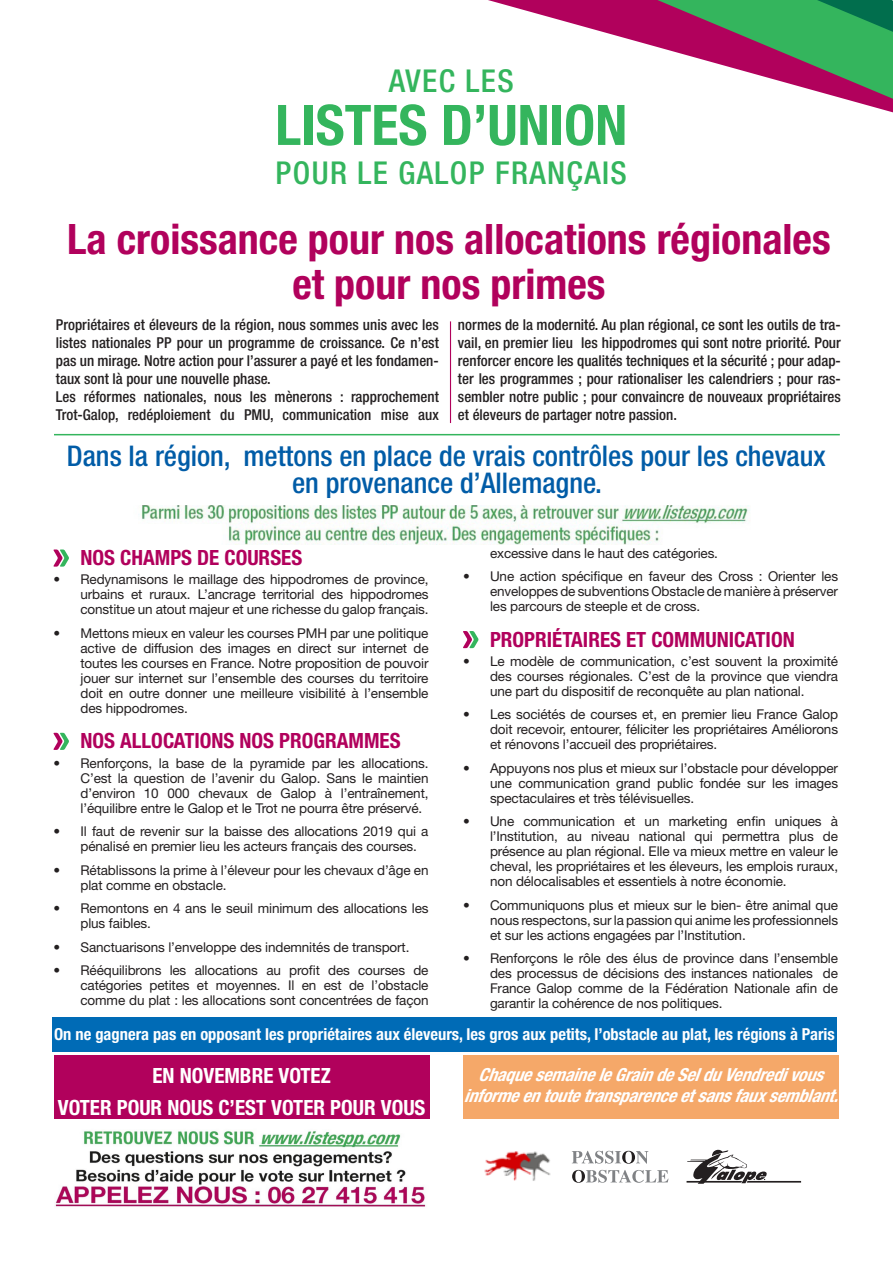
<style>
.page{position:relative;width:893px;height:1263px;background:#fff}
.page>*{position:absolute;margin:0;border:0;box-sizing:border-box;transform-origin:0 0}
.t1{font:700 condensed 55.95px "Helvetica Neue LT Std";color:#34b55d}
.t2{font:700 condensed 42px/45px "Helvetica Neue LT Std";color:#b1015c;text-align:center}
.t3{font:500 condensed 31.5px "Helvetica Neue LT Std";letter-spacing:.045em;color:#34b55d}
.t4{font:500 condensed 28.5px/27px "Helvetica Neue LT Std";color:#015ca7;text-align:center}
.t5{font:700 condensed 21px "Helvetica Neue LT Std";color:#b1015c}
.t6{font:700 condensed 21px "Helvetica Neue LT Std";color:#fff}
.t7{font:italic 700 condensed 18px/21px "Helvetica Neue LT Std";color:#fff;text-align:center}
.t8{font:700 condensed 16.5px "Helvetica Neue LT Std";color:#fff}
.t9{font:500 condensed 15px/18px "Helvetica Neue LT Std";color:#231f20;text-align:justify}
.t10{font:13.5px/15px "Helvetica Neue LT Std";letter-spacing:-.01em;color:#231f20;text-align:justify}
</style>
<div class="page">
<svg style="left:488px;top:0;width:405px;height:112px"></svg>
<svg style="left:657px;top:0;width:236px;height:99px"></svg>
<hr style="left:54px;top:434px;width:786px;height:1px;background:#34b55d">
<hr style="left:450px;top:321px;width:1px;height:102px;background:#b1015c">
<svg style="left:53px;top:549px;width:16px;height:18px"></svg>
<svg style="left:53px;top:733px;width:16px;height:17px"></svg>
<svg style="left:463px;top:631px;width:16px;height:17px"></svg>
<svg style="left:572px;top:1151px;width:76px;height:13px"></svg>
<svg style="left:572px;top:1170px;width:96px;height:13px"></svg>
<svg style="left:687px;top:1149px;width:114px;height:35px"></svg>
<img style="left:484px;top:1151px;width:67px;height:30px">
<div style="left:54px;top:1055px;width:375px;height:64px;background:#b1015c"></div>
<div style="left:463px;top:1055px;width:375px;height:63px;background:#f5a869"></div>
<div style="left:52px;top:1017px;width:785px;height:35px;background:#006bb6"></div>
<img style="left:141px;top:505px;width:608px;height:39px">
<img style="left:55px;top:1131px;width:371px;height:76px">
<p class="t3" style="left:389px;top:62px;width:127px">AVEC LES</p>
<p class="t1" style="left:275px;top:91px;width:353px">LISTES D’UNION</p>
<p class="t3" style="left:276px;top:154px;width:353px">POUR LE GALOP FRANÇAIS</p>
<p class="t2" style="left:67px;top:216px;width:765px">La croissance pour nos allocations régionales et pour nos primes</p>
<p class="t9" style="left:56px;top:315px;width:384px">Propriétaires et éleveurs de la région, nous sommes unis avec les listes nationales PP pour un programme de croissance. Ce n’est pas un mirage. Notre action pour l’assurer a payé et les fondamen&shy;taux sont là pour une nouvelle phase.</p>
<p class="t9" style="left:56px;top:387px;width:384px">Les réformes nationales, nous les mènerons : rapprochement<br>Trot-Galop, redéploiement du PMU, communication mise aux</p>
<p class="t9" style="left:458px;top:315px;width:384px">normes de la modernité. Au plan régional, ce sont les outils de tra&shy;vail, en premier lieu les hippodromes qui sont notre priorité. Pour renforcer encore les qualités techniques et la sécurité ; pour adap&shy;ter les programmes ; pour rationaliser les calendriers ; pour ras&shy;sembler notre public ; pour convaincre de nouveaux propriétaires et éleveurs de partager notre passion.</p>
<p class="t4" style="left:67px;top:442px;width:760px">Dans la région, mettons en place de vrais contrôles pour les chevaux en provenance d’Allemagne.</p>
<p class="t5" style="left:81px;top:545px;width:223px">NOS CHAMPS DE COURSES</p>
<p class="t10" style="left:81px;top:572px;width:350px;text-indent:-27px">• Redynamisons le maillage des hippodromes de province, urbains et ruraux. L’ancrage territorial des hippodromes constitue un atout majeur et une richesse du galop français.</p>
<p class="t10" style="left:81px;top:625px;width:350px;text-indent:-27px">• Mettons mieux en valeur les courses PMH par une politique active de diffusion des images en direct sur internet de toutes les courses en France. Notre proposition de pouvoir jouer sur internet sur l’ensemble des courses du territoire doit en outre donner une meilleure visibilité à l’ensemble des hippodromes.</p>
<p class="t5" style="left:81px;top:728px;width:322px">NOS ALLOCATIONS NOS PROGRAMMES</p>
<p class="t10" style="left:81px;top:755px;width:350px;text-indent:-27px">• Renforçons, la base de la pyramide par les allocations.<br>C’est la question de l’avenir du Galop. Sans le maintien d’environ 10 000 chevaux de Galop à l’entraînement, l’équilibre entre le Galop et le Trot ne pourra être préservé.</p>
<p class="t10" style="left:81px;top:824px;width:349px;text-indent:-27px">• Il faut de revenir sur la baisse des allocations 2019 qui a pénalisé en premier lieu les acteurs français des courses.</p>
<p class="t10" style="left:81px;top:862px;width:350px;text-indent:-27px">• Rétablissons la prime à l’éleveur pour les chevaux d’âge en plat comme en obstacle.</p>
<p class="t10" style="left:81px;top:901px;width:350px;text-indent:-27px">• Remontons en 4 ans le seuil minimum des allocations les plus faibles.</p>
<p class="t10" style="left:54px;top:939px;width:357px">• Sanctuarisons l’enveloppe des indemnités de transport.</p>
<p class="t10" style="left:81px;top:963px;width:350px;text-indent:-27px">• Rééquilibrons les allocations au profit des courses de catégories petites et moyennes. Il en est de l’obstacle comme du plat : les allocations sont concentrées de façon</p>
<p class="t10" style="left:490px;top:545px;width:230px">excessive dans le haut des catégories.</p>
<p class="t10" style="left:490px;top:569px;width:350px;text-indent:-27px">• Une action spécifique en faveur des Cross : Orienter les enveloppes de subventions Obstacle de manière à préserver les parcours de steeple et de cross.</p>
<p class="t5" style="left:490px;top:626px;width:306px">PROPRIÉTAIRES ET COMMUNICATION</p>
<p class="t10" style="left:490px;top:653px;width:350px;text-indent:-27px">• Le modèle de communication, c’est souvent la proximité des courses régionales. C’est de la province que viendra une part du dispositif de reconquête au plan national.</p>
<p class="t10" style="left:490px;top:707px;width:350px;text-indent:-27px">• Les sociétés de courses et, en premier lieu France Galop doit recevoir, entourer, féliciter les propriétaires Améliorons et rénovons l’accueil des propriétaires.</p>
<p class="t10" style="left:490px;top:760px;width:350px;text-indent:-27px">• Appuyons nos plus et mieux sur l’obstacle pour développer une communication grand public fondée sur les images spectaculaires et très télévisuelles.</p>
<p class="t10" style="left:490px;top:814px;width:350px;text-indent:-27px">• Une communication et un marketing enfin uniques à l’Institution, au niveau national qui permettra plus de présence au plan régional. Elle va mieux mettre en valeur le cheval, les propriétaires et les éleveurs, les emplois ruraux, non délocalisables et essentiels à notre économie.</p>
<p class="t10" style="left:490px;top:897px;width:350px;text-indent:-27px">• Communiquons plus et mieux sur le bien- être animal que nous respectons, sur la passion qui anime les professionnels et sur les actions engagées par l’Institution.</p>
<p class="t10" style="left:490px;top:951px;width:350px;text-indent:-27px">• Renforçons le rôle des élus de province dans l’ensemble des processus de décisions des instances nationales de France Galop comme de la Fédération Nationale afin de garantir la cohérence de nos politiques.</p>
<p class="t8" style="left:54px;top:1024px;width:782px">On ne gagnera pas en opposant les propriétaires aux éleveurs, les gros aux petits, l’obstacle au plat, les régions à Paris</p>
<p class="t6" style="left:153px;top:1063px;width:180px">EN NOVEMBRE VOTEZ</p>
<p class="t6" style="left:58px;top:1094px;width:369px">VOTER POUR NOUS C’EST VOTER POUR VOUS</p>
<p class="t7" style="left:464px;top:1064px;width:383px">ChaquesemaineleGraindeSelduVendredivous informeentoutetransparenceetsansfauxsemblant.</p>
</div>
